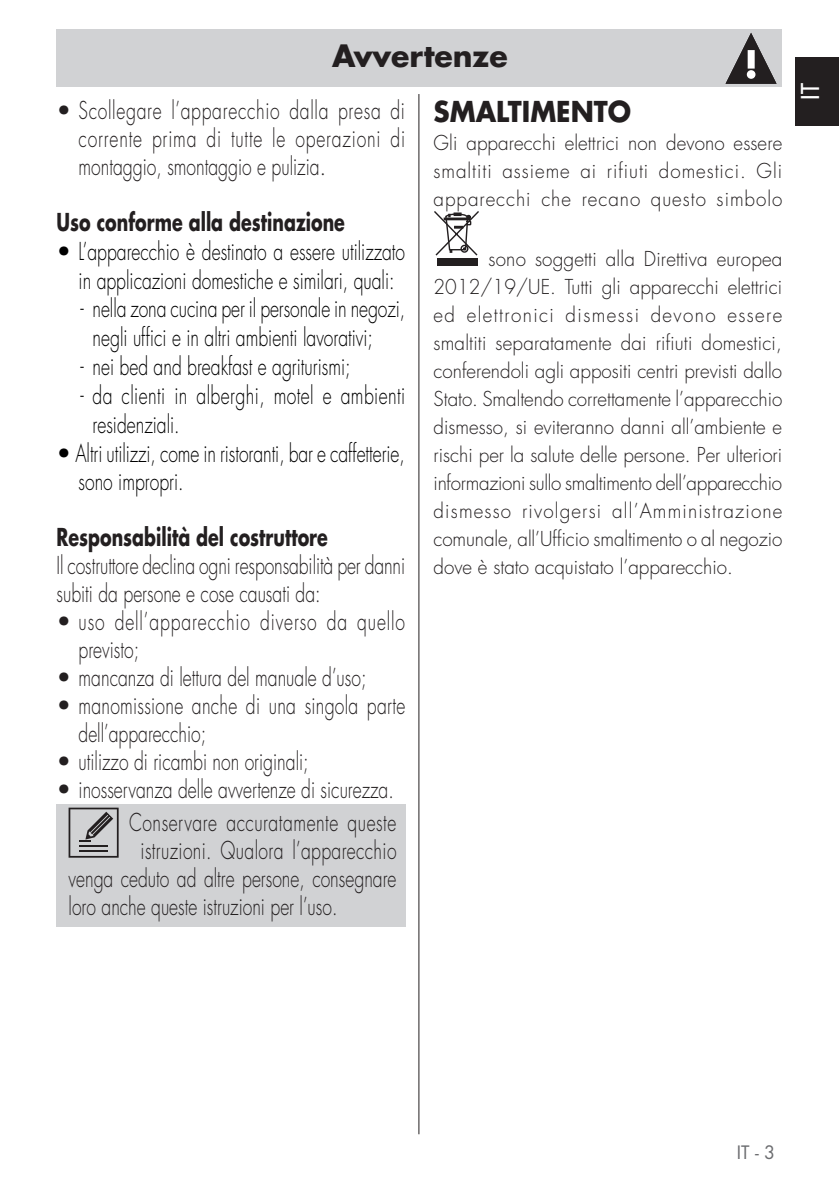
<style>
.page{position:relative;width:839px;height:1192px;background:#fff}
.page>*{position:absolute;margin:0;border:0;box-sizing:border-box;transform-origin:0 0}
.Testo{font:700 30px "Futura Std";color:#231f20}
.testo_tab{font:700 28px "Futura Std";color:#231f20;scale:.94 1}
.testo_tab-2{font:300 24px/28px "Futura Std";color:#231f20;text-align:justify}
.testo_tab-3{font:300 24px/28px "Futura Std";color:#231f20;scale:.73 1}
.testo_tab-4{font:300 24px/28.8px "Futura Std";color:#000;text-align:center}
.testo_tab-5{font:300 24px/28.8px "Futura Std";color:#000;scale:.73 1}
.testo_tab-6{font:700 24px "Futura Std";color:#231f20;scale:.73 1}
.testo_tab-7{font:300 24px/28.8px "Futura Std";letter-spacing:.025em;color:#000;scale:.73 1}
.testo_tab-8{font:300 24px/28px "Futura Std";letter-spacing:.05em;color:#231f20}
.testo_tab-9{font:300 24px "Futura Std";letter-spacing:.02em;color:#231f20;scale:.73 1}
.testo_tab-10{font:300 24px "Futura Std";letter-spacing:.03em;color:#231f20;scale:.73 1}
.t1{font:500 24px "Futura Std";color:#fff}
.testo_tab-11{font:300 20px/28px "Futura Std";letter-spacing:.025em;color:#231f20;text-align:justify;scale:.94 1}
.t2{font:18px "Futura Std";color:#6c6d70}
</style>
<div class="page">
<hr style="left:418px;top:94px;width:1px;height:1040px;background:#231f20">
<div style="left:57px;top:29px;width:725px;height:58px;background:#d1d2d4"></div>
<div style="left:795px;top:58px;width:44px;height:68px;background:#231f20"></div>
<div style="left:57px;top:804px;width:349px;height:123px;background:#d1d2d4"></div>
<svg style="left:69px;top:807px;width:50px;height:50px"></svg>
<div style="left:437px;top:258px;width:40px;height:8px;background:#231f20"></div>
<svg style="left:434px;top:211px;width:45px;height:45px"></svg>
<svg style="left:726px;top:33px;width:51px;height:51px"></svg>
<p class="Testo" style="left:332px;top:36px;width:177px">Avvertenze</p>
<p class="testo_tab-2" style="left:79px;top:97px;width:328px;text-indent:-22px">• Scollegare l’apparecchio dalla presa di corrente prima di tutte le operazioni di montaggio, smontaggio e pulizia.</p>
<p class="testo_tab-6" style="left:57px;top:206px;width:397px">Uso conforme alla destinazione</p>
<p class="testo_tab-4" style="left:57px;top:237px;width:350px">• L’apparecchio è destinato a essere utilizzato in applicazioni domestiche e similari, quali:</p>
<p class="testo_tab-5" style="left:93px;top:295px;width:430px;text-indent:-12px">- nella zona cucina per il personale in negozi, negli uffici e in altri ambienti lavorativi;</p>
<p class="testo_tab-5" style="left:81px;top:352px;width:371px">- nei bed and breakfast e agriturismi;</p>
<p class="testo_tab-7" style="left:93px;top:381px;width:430px;text-indent:-12px">- da clienti in alberghi, motel e ambienti residenziali.</p>
<p class="testo_tab-4" style="left:79px;top:439px;width:328px;text-align:left;text-indent:-22px">• Altri utilizzi, come in ristoranti, bar e caffetterie, sono impropri.</p>
<p class="testo_tab-6" style="left:57px;top:521px;width:373px">Responsabilità del costruttore</p>
<p class="testo_tab-3" style="left:57px;top:552px;width:479px">Il costruttore declina ogni responsabilità per danni subiti da persone e cose causati da:</p>
<p class="testo_tab-8" style="left:79px;top:608px;width:328px;text-indent:-22px">• uso dell’apparecchio diverso da quello previsto;</p>
<p class="testo_tab-2" style="left:57px;top:664px;width:311px">• mancanza di lettura del manuale d’uso;</p>
<p class="testo_tab-2" style="left:79px;top:692px;width:328px;text-indent:-22px">• manomissione anche di una singola parte dell’apparecchio;</p>
<p class="testo_tab-2" style="left:57px;top:748px;width:254px">• utilizzo di ricambi non originali;</p>
<p class="testo_tab-2" style="left:57px;top:776px;width:339px">• inosservanza delle avvertenze di sicurezza.</p>
<p class="testo_tab-10" style="left:129px;top:808px;width:368px">Conservare accuratamente queste</p>
<p class="testo_tab-9" style="left:141px;top:836px;width:352px">istruzioni. Qualora l’apparecchio</p>
<p class="testo_tab-3" style="left:69px;top:865px;width:451px">venga ceduto ad altre persone, consegnare</p>
<p class="testo_tab-3" style="left:69px;top:893px;width:370px">loro anche queste istruzioni per l’uso.</p>
<p class="testo_tab" style="left:434px;top:93px;width:212px">SMALTIMENTO</p>
<p class="testo_tab-11" style="left:434px;top:130px;width:372px">Gli apparecchi elettrici non devono essere smaltiti assieme ai rifiuti domestici. Gli apparecchi che recano questo simbolo</p>
<p class="testo_tab-11" style="left:434px;top:246px;width:373px;text-indent:55px">sono soggetti alla Direttiva europea 2012/19/UE. Tutti gli apparecchi elettrici ed elettronici dismessi devono essere smaltiti separatamente dai rifiuti domestici, conferendoli agli appositi centri previsti dallo Stato. Smaltendo correttamente l’apparecchio dismesso, si eviteranno danni all’ambiente e rischi per la salute delle persone. Per ulteriori informazioni sullo smaltimento dell’apparecchio dismesso rivolgersi all’Amministrazione comunale, all’Ufficio smaltimento o al negozio dove è stato acquistato l’apparecchio.</p>
<p class="t1" style="left:795px;top:100px;width:18px;rotate:-90deg">IT</p>
<p class="t2" style="left:737px;top:1140px;width:40px">IT - 3</p>
</div>
